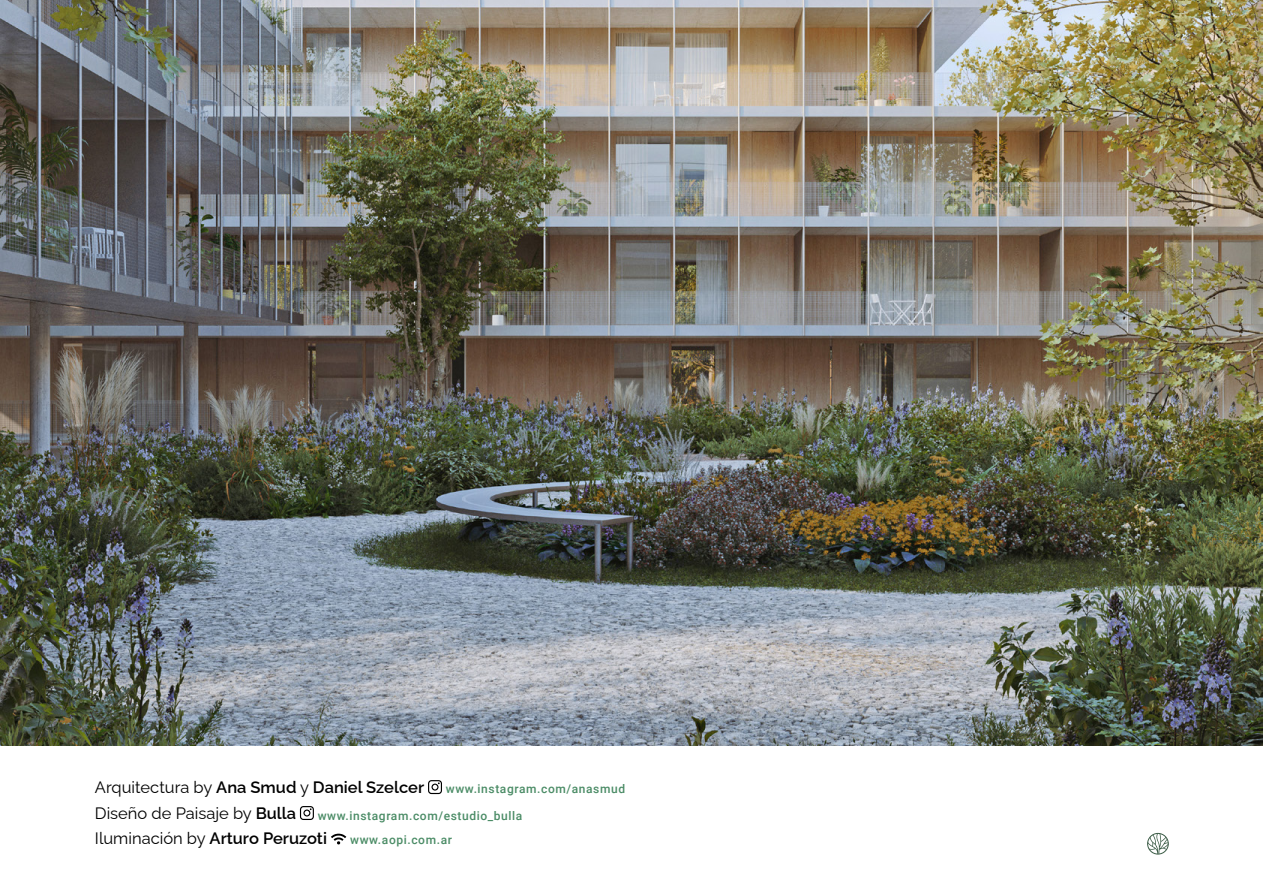
<style>
.page{position:relative;width:1263px;height:893px;background:#fff}
.page>*{position:absolute;margin:0;border:0;box-sizing:border-box;transform-origin:0 0}
.t1{font:600 16.5px "Raleway";color:#000}
.t2{font:16.5px "Raleway";color:#000}
.t3{font:500 12px "Roboto";letter-spacing:.05em;color:#4b8c66}
.s1{font-weight:400}
.s2{font-weight:600}
</style>
<div class="page">
<img style="left:0;top:0;width:1263px;height:746px">
<svg style="left:1148px;top:833px;width:20px;height:21px"></svg>
<div style="left:1147px;top:833px;width:21px;height:21px;border:1px solid #3b5c46;border-radius:50%"></div>
<svg style="left:428px;top:780px;width:14px;height:14px"></svg>
<svg style="left:300px;top:806px;width:14px;height:14px"></svg>
<svg style="left:331px;top:834px;width:15px;height:10px"></svg>
<h1 class="t1" style="left:95px;top:774px;width:331px"><span class="s1">Arquitectura by</span> Ana Smud <span class="s1">y</span> Daniel Szelcer</h1>
<p class="t3" style="left:446px;top:780px;width:181px">www.instagram.com/anasmud</p>
<h1 class="t2" style="left:95px;top:800px;width:203px">Diseño de Paisaje by <span class="s2">Bulla</span></h1>
<p class="t3" style="left:318px;top:807px;width:206px">www.instagram.com/estudio_bulla</p>
<h1 class="t1" style="left:95px;top:826px;width:234px"><span class="s1">Iluminación by</span> Arturo Peruzoti</h1>
<p class="t3" style="left:350px;top:832px;width:103px">www.aopi.com.ar</p>
</div>
